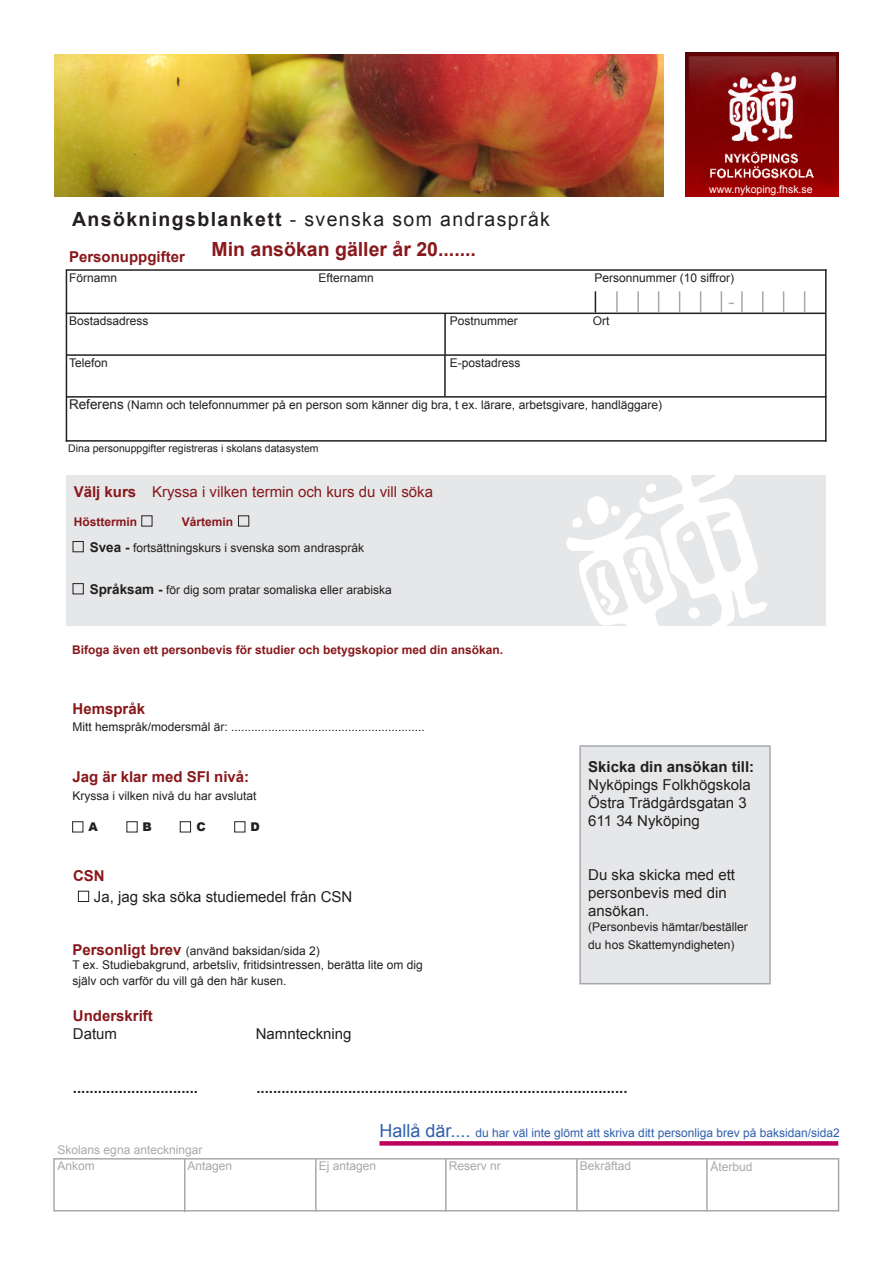
<style>
.page{position:relative;width:893px;height:1263px;background:#fff}
.page>*{position:absolute;margin:0;border:0;box-sizing:border-box;transform-origin:0 0}
.t1{font:19.5px "Arial";letter-spacing:.07em;color:#231f20}
.t2{font:700 19.5px "Arial";color:#88181b}
.t3{font:18px "Arial";color:#a8a9ad}
.t4{font:15px/18px "Arial";color:#231f20}
.t5{font:700 15px "Arial";color:#231f20}
.t6{font:700 15px "Arial";color:#88181b}
.t7{font:15px "Arial";color:#88181b}
.t8{font:12px/16.2px "Arial";color:#231f20}
.t9{font:700 12px "Arial";color:#88181b}
.t10{font:12px "Arial";color:#315fac}
.t11{font:12px "Arial";color:#a8a9ad}
.t12{font:900 12px "Arial";color:#231f20}
.t13{font:10.5px "Arial";color:#231f20}
.t14{font:10.5px "Arial";color:#fff}
.s1{font-weight:700}
.s2{font-size:13.5px}
.s3{font-weight:700;font-size:13.5px}
.s4{font-weight:700;font-size:15px;color:#88181b}
.s5{font-size:18px}
</style>
<div class="page">
<div style="left:579px;top:745px;width:192px;height:239px;background:#e6e7e9;border:2px solid #a8a9ad"></div>
<div style="left:66px;top:475px;width:760px;height:150px;background:#e6e7e9"></div>
<hr style="left:53px;top:1158px;width:2px;height:53px;background:#a8a9ad">
<hr style="left:576px;top:1158px;width:2px;height:53px;background:#a8a9ad">
<hr style="left:54px;top:1210px;width:784px;height:1px;background:#a8a9ad">
<hr style="left:54px;top:1158px;width:784px;height:1px;background:#a8a9ad">
<hr style="left:838px;top:1158px;width:1px;height:53px;background:#a8a9ad">
<hr style="left:184px;top:1159px;width:1px;height:53px;background:#a8a9ad">
<hr style="left:315px;top:1158px;width:2px;height:53px;background:#a8a9ad">
<hr style="left:445px;top:1159px;width:2px;height:52px;background:#a8a9ad">
<hr style="left:706px;top:1158px;width:2px;height:53px;background:#a8a9ad">
<hr style="left:444px;top:355px;width:2px;height:42px;background:#231f20">
<hr style="left:66px;top:269px;width:760px;height:2px;background:#231f20">
<hr style="left:66px;top:313px;width:760px;height:1px;background:#231f20">
<hr style="left:66px;top:354px;width:760px;height:2px;background:#231f20">
<hr style="left:66px;top:396px;width:760px;height:2px;background:#231f20">
<hr style="left:66px;top:440px;width:760px;height:2px;background:#231f20">
<hr style="left:444px;top:313px;width:2px;height:42px;background:#231f20">
<hr style="left:66px;top:269px;width:1px;height:173px;background:#231f20">
<hr style="left:825px;top:269px;width:1px;height:173px;background:#231f20">
<svg style="left:595px;top:291px;width:1px;height:22px"></svg>
<hr style="left:616px;top:291px;width:2px;height:22px;background:#a8a9ad">
<hr style="left:637px;top:291px;width:2px;height:22px;background:#a8a9ad">
<svg style="left:658px;top:291px;width:1px;height:22px"></svg>
<svg style="left:679px;top:291px;width:1px;height:22px"></svg>
<svg style="left:700px;top:291px;width:1px;height:22px"></svg>
<svg style="left:721px;top:291px;width:1px;height:22px"></svg>
<hr style="left:741px;top:291px;width:2px;height:22px;background:#a8a9ad">
<svg style="left:762px;top:291px;width:1px;height:22px"></svg>
<svg style="left:783px;top:291px;width:1px;height:22px"></svg>
<svg style="left:804px;top:291px;width:1px;height:22px"></svg>
<div style="left:73px;top:541px;width:11px;height:11px;border:1px solid #231f20"></div>
<div style="left:73px;top:583px;width:11px;height:11px;border:1px solid #231f20"></div>
<img style="left:685px;top:53px;width:154px;height:144px">
<div style="left:78px;top:891px;width:11px;height:11px;border:1px solid #231f20"></div>
<svg style="left:379px;top:1141px;width:459px;height:4px;background:#bd0a61"></svg>
<div style="left:72px;top:821px;width:11px;height:11px;border:1px solid #231f20"></div>
<div style="left:126px;top:821px;width:12px;height:11px;border:1px solid #231f20"></div>
<div style="left:180px;top:821px;width:11px;height:11px;border:1px solid #231f20"></div>
<div style="left:234px;top:821px;width:11px;height:11px;border:1px solid #231f20"></div>
<svg style="left:566px;top:475px;width:202px;height:151px"></svg>
<div style="left:141px;top:515px;width:11px;height:11px;border:1px solid #231f20"></div>
<div style="left:238px;top:515px;width:11px;height:11px;border:1px solid #231f20"></div>
<img style="left:54px;top:54px;width:610px;height:142px">
<p class="t1" style="left:72px;top:206px;width:479px"><span class="s1">Ansökningsblankett</span> - svenska som andraspråk</p>
<p class="t14" style="left:709px;top:182px;width:105px">www.nykoping.fhsk.se</p>
<p class="t2" style="left:212px;top:236px;width:266px">Min ansökan gäller år 20.......</p>
<p class="t6" style="left:69px;top:247px;width:117px">Personuppgifter</p>
<p class="t8" style="left:69px;top:269px;width:50px">Förnamn</p>
<p class="t8" style="left:319px;top:269px;width:57px">Efternamn</p>
<p class="t8" style="left:594px;top:269px;width:141px">Personnummer (10 siffror)</p>
<p class="t8" style="left:69px;top:313px;width:81px">Bostadsadress</p>
<p class="t8" style="left:450px;top:313px;width:70px">Postnummer</p>
<p class="t8" style="left:593px;top:313px;width:18px">Ort</p>
<p class="t8" style="left:69px;top:354px;width:40px">Telefon</p>
<p class="t8" style="left:450px;top:354px;width:72px">E-postadress</p>
<p class="t8" style="left:69px;top:397px;width:595px"><span class="s2">Referens</span> (Namn och telefonnummer på en person som känner dig bra, t ex. lärare, arbetsgivare, handläggare)</p>
<p class="t3" style="left:728px;top:290px;width:7px">-</p>
<p class="t13" style="left:68px;top:441px;width:252px">Dina personuppgifter registreras i skolans datasystem</p>
<p class="t7" style="left:74px;top:482px;width:361px"><span class="s1">Välj kurs</span> Kryssa i vilken termin och kurs du vill söka</p>
<p class="t9" style="left:74px;top:514px;width:65px">Hösttermin</p>
<p class="t9" style="left:182px;top:514px;width:53px">Vårtemin</p>
<p class="t8" style="left:90px;top:539px;width:276px"><span class="s3">Svea -</span> fortsättningskurs i svenska som andraspråk</p>
<p class="t8" style="left:90px;top:582px;width:303px"><span class="s3">Språksam -</span> för dig som pratar somaliska eller arabiska</p>
<p class="t9" style="left:72px;top:642px;width:432px">Bifoga även ett personbevis för studier och betygskopior med din ansökan.</p>
<p class="t6" style="left:73px;top:699px;width:74px">Hemspråk</p>
<p class="t8" style="left:73px;top:718px;width:354px">Mitt hemspråk/modersmål är: ..........................................................</p>
<p class="t6" style="left:72px;top:767px;width:178px">Jag är klar med SFI nivå:</p>
<p class="t8" style="left:72px;top:788px;width:186px">Kryssa i vilken nivå du har avslutat</p>
<p class="t12" style="left:88px;top:818px;width:11px">A</p>
<p class="t12" style="left:142px;top:818px;width:11px">B</p>
<p class="t12" style="left:196px;top:818px;width:11px">C</p>
<p class="t12" style="left:250px;top:818px;width:11px">D</p>
<p class="t6" style="left:73px;top:865px;width:33px">CSN</p>
<p class="t4" style="left:94px;top:888px;width:260px">Ja, jag ska söka studiemedel från CSN</p>
<p class="t8" style="left:72px;top:943px;width:249px"><span class="s4">Personligt brev</span> (använd baksidan/sida 2)</p>
<p class="t8" style="left:72px;top:957px;width:352px">T ex. Studiebakgrund, arbetsliv, fritidsintressen, berätta lite om dig själv och varför du vill gå den här kusen.</p>
<p class="t6" style="left:73px;top:1005px;width:82px">Underskrift</p>
<p class="t4" style="left:73px;top:1025px;width:46px">Datum</p>
<p class="t4" style="left:256px;top:1025px;width:97px">Namnteckning</p>
<p class="t5" style="left:588px;top:757px;width:167px">Skicka din ansökan till:</p>
<p class="t4" style="left:588px;top:776px;width:164px">Nyköpings Folkhögskola</p>
<p class="t4" style="left:588px;top:794px;width:160px">Östra Trädgårdsgatan 3</p>
<p class="t4" style="left:588px;top:812px;width:113px">611 34 Nyköping</p>
<p class="t4" style="left:588px;top:866px;width:148px">Du ska skicka med ett personbevis med din ansökan.</p>
<p class="t8" style="left:588px;top:917px;width:161px;line-height:18px">(Personbevis hämtar/beställer du hos Skattemyndigheten)</p>
<p class="t5" style="left:73px;top:1077px;width:127px">..............................</p>
<p class="t5" style="left:256px;top:1077px;width:373px">.........................................................................................</p>
<p class="t11" style="left:58px;top:1141px;width:146px">Skolans egna anteckningar</p>
<p class="t10" style="left:379px;top:1125px;width:462px"><span class="s5">Hallå där....</span> du har väl inte glömt att skriva ditt personliga brev på baksidan/sida2</p>
<p class="t11" style="left:58px;top:1158px;width:39px">Ankom</p>
<p class="t11" style="left:188px;top:1158px;width:46px">Antagen</p>
<p class="t11" style="left:319px;top:1158px;width:59px">Ej antagen</p>
<p class="t11" style="left:449px;top:1158px;width:54px">Reserv nr</p>
<p class="t11" style="left:580px;top:1158px;width:53px">Bekräftad</p>
<p class="t11" style="left:710px;top:1159px;width:44px">Återbud</p>
</div>
